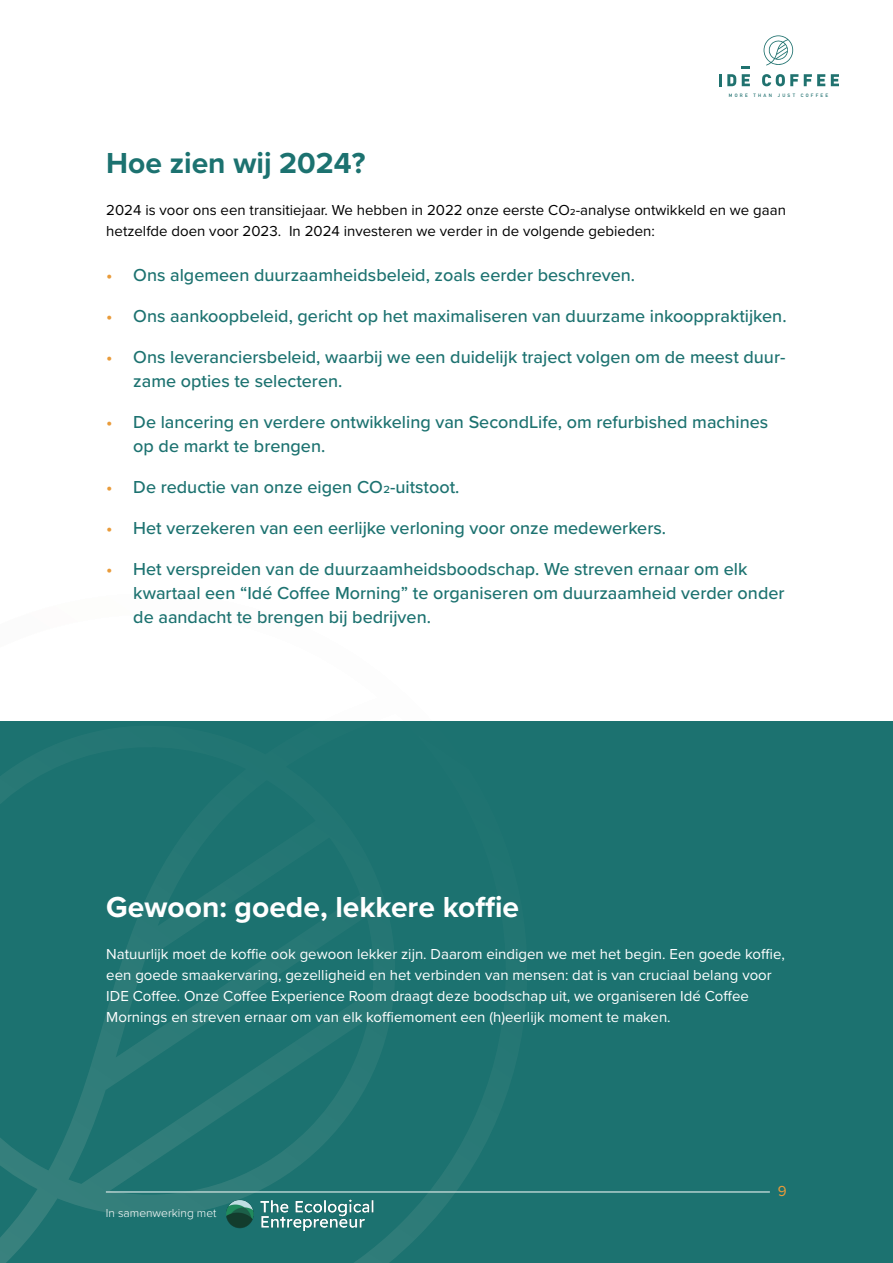
<style>
.page{position:relative;width:893px;height:1263px;background:#fff}
.page>*{position:absolute;margin:0;border:0;box-sizing:border-box;transform-origin:0 0}
.t1{font:700 30px "Proxima Nova";color:#fff}
.t2{font:700 30px "Proxima Nova";color:#1c7270}
.t3{font:500 18px/24px "Proxima Nova";color:#1c7270}
.t4{font:15px/21px "Proxima Nova";color:#fff}
.t5{font:15px/21px "Proxima Nova";color:#000}
.t6{font:15px "Proxima Nova";color:#e99b3a}
.t7{font:300 12px "Proxima Nova";color:#fff}
.t8{font:700 4.65px "DIN Alternate";letter-spacing:.48em;color:#217170}
.s1{color:#e99b3a}
</style>
<div class="page">
<svg style="left:764px;top:35px;width:29px;height:30px"></svg>
<svg style="left:719px;top:74px;width:17px;height:12px"></svg>
<svg style="left:762px;top:74px;width:36px;height:12px"></svg>
<svg style="left:804px;top:74px;width:21px;height:12px"></svg>
<svg style="left:831px;top:74px;width:8px;height:12px"></svg>
<svg style="left:742px;top:66px;width:8px;height:20px"></svg>
<div style="left:0;top:721px;width:893px;height:542px;background:#1c7270"></div>
<hr style="left:106px;top:1191px;width:664px;height:1px;background:#fff">
<svg style="left:0;top:756px;width:527px;height:507px"></svg>
<img style="left:224px;top:1196px;width:154px;height:35px">
<p class="t8" style="left:729px;top:92px;width:101px">MORE THAN JUST COFFEE</p>
<h1 class="t2" style="left:106px;top:140px;width:261px">Hoe zien wij 2024?</h1>
<p class="t5" style="left:106px;top:198px;width:681px">2024 is voor ons een transitiejaar. We hebben in 2022 onze eerste CO2-analyse ontwikkeld en we gaan hetzelfde doen voor 2023. In 2024 investeren we verder in de volgende gebieden:</p>
<p class="t3" style="left:106px;top:262px;width:530px"><span class="s1">•</span> Ons algemeen duurzaamheidsbeleid, zoals eerder beschreven.</p>
<p class="t3" style="left:106px;top:303px;width:682px"><span class="s1">•</span> Ons aankoopbeleid, gericht op het maximaliseren van duurzame inkooppraktijken.</p>
<p class="t3" style="left:133px;top:344px;width:654px;text-indent:-27px"><span class="s1">•</span> Ons leveranciersbeleid, waarbij we een duidelijk traject volgen om de meest duur&shy;zame opties te selecteren.</p>
<p class="t3" style="left:133px;top:409px;width:637px;text-indent:-27px"><span class="s1">•</span> De lancering en verdere ontwikkeling van SecondLife, om refurbished machines op de markt te brengen.</p>
<p class="t3" style="left:106px;top:474px;width:355px"><span class="s1">•</span> De reductie van onze eigen CO2-uitstoot.</p>
<p class="t3" style="left:106px;top:515px;width:561px"><span class="s1">•</span> Het verzekeren van een eerlijke verloning voor onze medewerkers.</p>
<p class="t3" style="left:133px;top:556px;width:653px;text-indent:-27px"><span class="s1">•</span> Het verspreiden van de duurzaamheidsboodschap. We streven ernaar om elk kwartaal een “Idé Coffee Morning” te organiseren om duurzaamheid verder onder de aandacht te brengen bij bedrijven.</p>
<h1 class="t1" style="left:106px;top:884px;width:414px">Gewoon: goede, lekkere koffie</h1>
<p class="t4" style="left:106px;top:942px;width:680px">Natuurlijk moet de koffie ook gewoon lekker zijn. Daarom eindigen we met het begin. Een goede koffie, een goede smaakervaring, gezelligheid en het verbinden van mensen: dat is van cruciaal belang voor IDE Coffee. Onze Coffee Experience Room draagt deze boodschap uit, we organiseren Idé Coffee Mornings en streven ernaar om van elk koffiemoment een (h)eerlijk moment te maken.</p>
<p class="t7" style="left:106px;top:1203px;width:112px">In samenwerking met</p>
<p class="t6" style="left:778px;top:1180px;width:10px">9</p>
</div>
